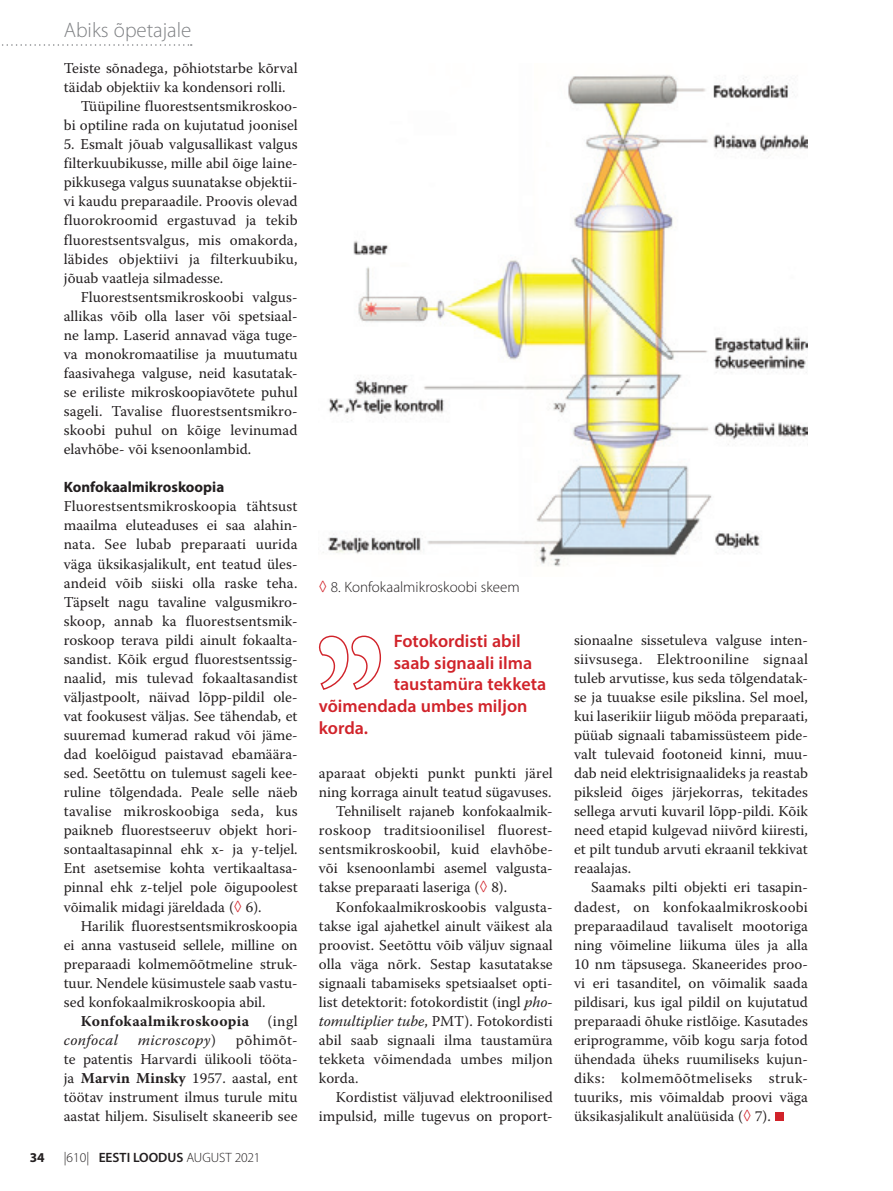
<style>
.page{position:relative;width:893px;height:1191px;background:#fff}
.page>*{position:absolute;margin:0;border:0;box-sizing:border-box;transform-origin:0 0}
.t1{font:300 21px "Myriad Pro";color:#808285}
.t2{font:600 18px "Myriad Pro";color:#d1232a}
.t3{font:15px/19px "Warnock Pro";color:#231f20;text-align:justify}
.t4{font:700 15px/19px "Warnock Pro";letter-spacing:.025em;color:#231f20}
.t5{font:300 15px "Myriad Pro";color:#231f20}
.t6{font:700 15px "Myriad Pro";color:#231f20}
.t7{font:italic 15px "Warnock Pro";letter-spacing:.03em;color:#231f20}
.t8{font:300 13.5px "Myriad Pro";color:#231f20}
.t9{font:700 13.5px "Myriad Pro";color:#231f20}
.s1{color:#d1232a}
.s2{font-weight:400}
.s3{font-weight:400;font-style:italic}
.s4{font-style:normal}
.s5{font-weight:700}
.s6{font-weight:600}
.s7{font-style:inherit}
.s8{font-family:"Warnock Pro";font-weight:400;color:#d1232a}
.s9{font-style:italic}
</style>
<div class="page">
<svg style="left:2px;top:44px;width:190px;height:2px"></svg>
<div style="left:775px;top:1112px;width:8px;height:9px;background:#d1232a"></div>
<img style="left:323px;top:75px;width:485px;height:492px">
<svg style="left:318px;top:635px;width:63px;height:55px"></svg>
<h1 class="t1" style="left:64px;top:18px;width:129px">Abiks õpetajale</h1>
<p class="t3" style="left:64px;top:58px;width:235px">Teiste sõnadega, põhiotstarbe kõrval</p>
<p class="t3" style="left:64px;top:77px;width:223px">täidab objektiiv ka kondensori rolli.</p>
<p class="t3" style="left:81px;top:96px;width:218px">Tüüpiline fluorestsentsmikroskoo-</p>
<p class="t3" style="left:64px;top:115px;width:235px">bi optiline rada on kujutatud joonisel</p>
<p class="t3" style="left:64px;top:134px;width:235px">5. Esmalt jõuab valgusallikast valgus filterkuubikusse, mille abil õige laine&shy;pikkusega valgus suunatakse objektii&shy;vi kaudu preparaadile. Proovis olevad fluorokroomid ergastuvad ja tekib fluorestsentsvalgus, mis omakorda, läbides objektiivi ja filterkuubiku, jõuab vaatleja silmadesse.</p>
<p class="t3" style="left:64px;top:287px;width:235px;text-indent:17px">Fluorestsentsmikroskoobi valgus&shy;allikas võib olla laser või spetsiaal&shy;ne lamp. Laserid annavad väga tuge&shy;va monokromaatilise ja muutumatu faasivahega valguse, neid kasutatak&shy;se eriliste mikroskoopiavõtete puhul sageli. Tavalise fluorestsentsmikro&shy;skoobi puhul on kõige levinumad elavhõbe- või ksenoonlambid.</p>
<p class="t6" style="left:64px;top:477px;width:162px">Konfokaalmikroskoopia</p>
<p class="t3" style="left:64px;top:496px;width:235px">Fluorestsentsmikroskoopia tähtsust maailma eluteaduses ei saa alahin&shy;nata. See lubab preparaati uurida väga üksikasjalikult, ent teatud üles&shy;andeid võib siiski olla raske teha.<br>Täpselt nagu tavaline valgusmikro&shy;skoop, annab ka fluorestsentsmik&shy;roskoop terava pildi ainult fokaalta&shy;sandist. Kõik ergud fluorestsentssig&shy;naalid, mis tulevad fokaaltasandist väljastpoolt, näivad lõpp-pildil ole&shy;vat fookusest väljas. See tähendab, et suuremad kumerad rakud või jäme&shy;dad koelõigud paistavad ebamäära&shy;sed. Seetõttu on tulemust sageli kee&shy;ruline tõlgendada. Peale selle näeb tavalise mikroskoobiga seda, kus paikneb fluorestseeruv objekt hori&shy;sontaaltasapinnal ehk x- ja y-teljel.<br>Ent asetsemise kohta vertikaaltasa&shy;pinnal ehk z-teljel pole õigupoolest võimalik midagi järeldada (<span class="s1">◊</span> 6).</p>
<p class="t3" style="left:64px;top:916px;width:235px;text-indent:17px">Harilik fluorestsentsmikroskoopia ei anna vastuseid sellele, milline on preparaadi kolmemõõtmeline struk&shy;tuur. Nendele küsimustele saab vastu&shy;sed konfokaalmikroskoopia abil.</p>
<p class="t4" style="left:64px;top:1011px;width:235px;text-indent:17px">Konfokaalmikroskoopia <span class="s2">(ingl </span><span class="s3">confocal</span></p>
<p class="t7" style="left:138px;top:1031px;width:80px">microscopy<span class="s4">)</span></p>
<p class="t3" style="left:64px;top:1030px;width:235px;text-indent:172px">põhimõt&shy;te patentis Harvardi ülikooli tööta&shy;ja <span class="s5">Marvin Minsky</span> 1957. aastal, ent töötav instrument ilmus turule mitu aastat hiljem. Sisuliselt skaneerib see</p>
<p class="t9" style="left:30px;top:1148px;width:16px">34</p>
<p class="t8" style="left:64px;top:1150px;width:198px">|610| <span class="s6">EESTI LOODUS</span> AUGUST <span class="s7">2021</span></p>
<p class="t5" style="left:319px;top:579px;width:202px"><span class="s8">◊</span> 8. Konfokaalmikroskoobi skeem</p>
<p class="t2" style="left:394px;top:629px;width:129px">Fotokordisti abil</p>
<p class="t2" style="left:394px;top:651px;width:140px">saab signaali ilma</p>
<p class="t2" style="left:394px;top:673px;width:154px">taustamüra tekketa</p>
<p class="t2" style="left:319px;top:694px;width:210px">võimendada umbes miljon</p>
<p class="t2" style="left:319px;top:716px;width:51px">korda.</p>
<p class="t3" style="left:319px;top:763px;width:235px">aparaat objekti punkt punkti järel</p>
<p class="t3" style="left:319px;top:782px;width:234px">ning korraga ainult teatud sügavuses.</p>
<p class="t3" style="left:336px;top:801px;width:218px">Tehniliselt rajaneb konfokaalmik-</p>
<p class="t3" style="left:319px;top:820px;width:235px">roskoop traditsioonilisel fluorest-</p>
<p class="t3" style="left:319px;top:839px;width:235px">sentsmikroskoobil, kuid elavhõbe-</p>
<p class="t3" style="left:319px;top:858px;width:235px">või ksenoonlambi asemel valgusta-</p>
<p class="t3" style="left:319px;top:877px;width:190px">takse preparaati laseriga (<span class="s1">◊</span> 8).</p>
<p class="t3" style="left:336px;top:896px;width:218px">Konfokaalmikroskoobis valgusta-</p>
<p class="t3" style="left:319px;top:916px;width:235px">takse igal ajahetkel ainult väikest ala</p>
<p class="t3" style="left:319px;top:935px;width:235px">proovist. Seetõttu võib väljuv signaal</p>
<p class="t3" style="left:319px;top:954px;width:235px">olla väga nõrk. Sestap kasutatakse</p>
<p class="t3" style="left:319px;top:973px;width:235px">signaali tabamiseks spetsiaalset opti-</p>
<p class="t3" style="left:319px;top:992px;width:235px">list detektorit: fotokordistit (ingl <span class="s9">pho-</span></p>
<p class="t3" style="left:319px;top:1011px;width:235px"><span class="s9">tomultiplier tube</span>, PMT). Fotokordisti</p>
<p class="t3" style="left:319px;top:1030px;width:235px">abil saab signaali ilma taustamüra</p>
<p class="t3" style="left:319px;top:1049px;width:235px">tekketa võimendada umbes miljon</p>
<p class="t3" style="left:319px;top:1068px;width:41px">korda.</p>
<p class="t3" style="left:336px;top:1087px;width:218px">Kordistist väljuvad elektroonilised</p>
<p class="t3" style="left:319px;top:1106px;width:235px">impulsid, mille tugevus on proport-</p>
<p class="t3" style="left:574px;top:630px;width:235px">sionaalne sissetuleva valguse inten&shy;siivsusega. Elektrooniline signaal tuleb arvutisse, kus seda tõlgendatak&shy;se ja tuuakse esile pikslina. Sel moel, kui laserikiir liigub mööda preparaati, püüab signaali tabamissüsteem pide&shy;valt tulevaid footoneid kinni, muu&shy;dab neid elektrisignaalideks ja reastab piksleid õiges järjekorras, tekitades sellega arvuti kuvaril lõpp-pildi. Kõik need etapid kulgevad niivõrd kiiresti, et pilt tundub arvuti ekraanil tekkivat reaalajas.</p>
<p class="t3" style="left:574px;top:877px;width:235px;text-indent:17px">Saamaks pilti objekti eri tasapin&shy;dadest, on konfokaalmikroskoobi preparaadilaud tavaliselt mootoriga ning võimeline liikuma üles ja alla 10 nm täpsusega. Skaneerides proo&shy;vi eri tasanditel, on võimalik saada pildisari, kus igal pildil on kujutatud preparaadi õhuke ristlõige. Kasutades eriprogramme, võib kogu sarja fotod ühendada üheks ruumiliseks kujun&shy;diks: kolmemõõtmeliseks struk&shy;tuuriks, mis võimaldab proovi väga üksikasjalikult analüüsida (<span class="s1">◊</span> 7).</p>
</div>
